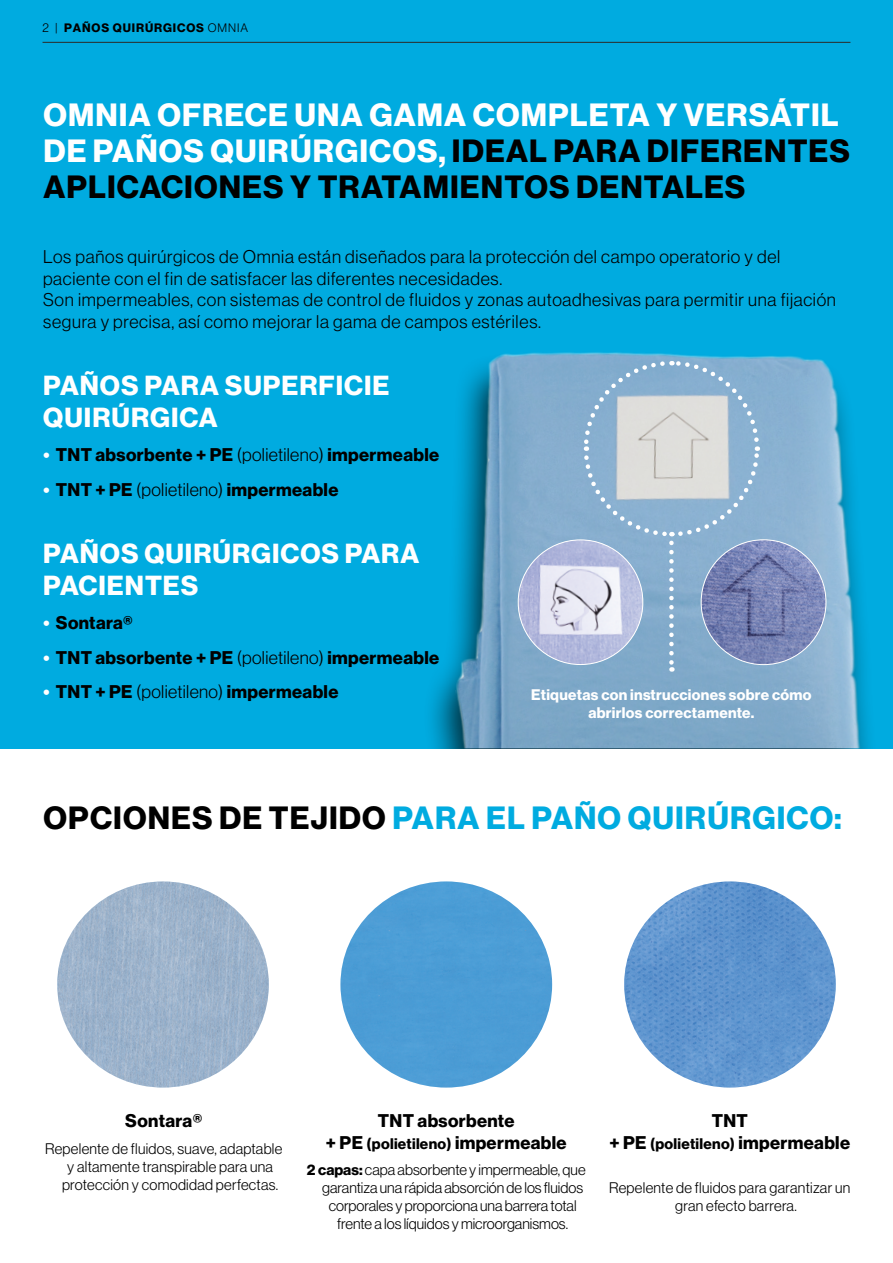
<style>
.page{position:relative;width:893px;height:1263px;background:#fff}
.page>*{position:absolute;margin:0;border:0;box-sizing:border-box;transform-origin:0 0}
.t1{font:31.5px/36px "N Haas Grotesk DS Pro 75 Bd";letter-spacing:.035em;color:#fff}
.t2{font:31.5px "N Haas Grotesk DS Pro 75 Bd";letter-spacing:.035em;color:#00abe0}
.t3{font:27px/32.4px "N Haas Grotesk DS Pro 75 Bd";letter-spacing:.035em;color:#fff}
.t4{font:18px/21.6px "N Haas Grotesk DS Pro 45 Lt";letter-spacing:.04em;color:#000}
.t5{font:18px/21.6px "N Haas Grotesk DS Pro 75 Bd";letter-spacing:.02em;color:#000;text-align:center}
.t6{font:15px "N Haas Grotesk DS Pro 45 Lt";color:#000}
.t7{font:15px/18px "N Haas Grotesk DS Pro 45 Lt";letter-spacing:.02em;color:#000}
.t8{font:15px/18px "N Haas Grotesk DS Pro 75 Bd";letter-spacing:.02em;color:#fff;text-align:center}
.t9{font:12px "N Haas Grotesk DS Pro 75 Bd";letter-spacing:.075em;color:#000}
.s1{font-family:"N Haas Grotesk DS Pro 45 Lt"}
.s2{color:#000}
.s3{color:#fff}
.s4{font-size:15px}
.s5{font-family:"N Haas Grotesk DS Pro 75 Bd"}
</style>
<div class="page">
<div style="left:0;top:0;width:893px;height:748px;background:#00abe0"></div>
<img style="left:444px;top:352px;width:424px;height:396px">
<img style="left:57px;top:881px;width:212px;height:206px">
<img style="left:624px;top:881px;width:212px;height:206px">
<img style="left:340px;top:881px;width:212px;height:206px">
<img style="left:701px;top:540px;width:125px;height:125px;border-radius:62px">
<img style="left:518px;top:540px;width:125px;height:124px;border-radius:62px">
<svg style="left:581px;top:359px;width:180px;height:313px;background:#a0b8d1"></svg>
<hr style="left:43px;top:42px;width:807px;height:1px;background:#2c2a27">
<p class="t9" style="left:43px;top:21px;width:207px"><span class="s1">2 |</span> PAÑOS QUIRÚRGICOS <span class="s1">OMNIA</span></p>
<h1 class="t1" style="left:43px;top:98px;width:808px">OMNIA OFRECE UNA GAMA COMPLETA Y VERSÁTIL<br>DE PAÑOS QUIRÚRGICOS, <span class="s2">IDEAL PARA DIFERENTES<br>APLICACIONES Y TRATAMIENTOS DENTALES</span></h1>
<p class="t4" style="left:43px;top:246px;width:794px">Los paños quirúrgicos de Omnia están diseñados para la protección del campo operatorio y del paciente con el fin de satisfacer las diferentes necesidades.<br>Son impermeables, con sistemas de control de fluidos y zonas autoadhesivas para permitir una fijación segura y precisa, así como mejorar la gama de campos estériles.</p>
<h2 class="t3" style="left:43px;top:369px;width:348px">PAÑOS PARA SUPERFICIE<br>QUIRÚRGICA</h2>
<p class="t5" style="left:43px;top:445px;width:398px"><span class="s3">•</span> TNT absorbente + PE <span class="s1">(polietileno)</span> impermeable</p>
<p class="t5" style="left:43px;top:479px;width:297px"><span class="s3">•</span> TNT + PE <span class="s1">(polietileno)</span> impermeable</p>
<h2 class="t3" style="left:43px;top:537px;width:378px">PAÑOS QUIRÚRGICOS PARA<br>PACIENTES</h2>
<p class="t5" style="left:43px;top:613px;width:91px"><span class="s3">•</span> Sontara®</p>
<p class="t5" style="left:43px;top:647px;width:398px"><span class="s3">•</span> TNT absorbente + PE <span class="s1">(polietileno)</span> impermeable</p>
<p class="t5" style="left:43px;top:681px;width:297px"><span class="s3">•</span> TNT + PE <span class="s1">(polietileno)</span> impermeable</p>
<p class="t8" style="left:531px;top:686px;width:282px">Etiquetas con instrucciones sobre cómo abrirlos correctamente.</p>
<h1 class="t2" style="left:43px;top:800px;width:800px"><span class="s2">OPCIONES DE TEJIDO</span> PARA EL PAÑO QUIRÚRGICO:</h1>
<p class="t5" style="left:125px;top:1110px;width:78px">Sontara®</p>
<p class="t7" style="left:45px;top:1139px;width:239px">Repelente de fluidos, suave, adaptable</p>
<p class="t7" style="left:67px;top:1157px;width:207px">y altamente transpirable para una</p>
<p class="t7" style="left:62px;top:1175px;width:218px">protección y comodidad perfectas.</p>
<p class="t5" style="left:326px;top:1110px;width:242px">TNT absorbente<br>+ PE <span class="s4">(polietileno)</span> impermeable</p>
<p class="t6" style="left:307px;top:1161px;width:280px"><span class="s5">2 capas:</span> capa absorbente y impermeable, que</p>
<p class="t6" style="left:322px;top:1179px;width:262px">garantiza una rápida absorción de los fluidos</p>
<p class="t6" style="left:329px;top:1197px;width:249px">corporales y proporciona una barrera total</p>
<p class="t6" style="left:337px;top:1215px;width:232px">frente a los líquidos y microorganismos.</p>
<p class="t5" style="left:609px;top:1110px;width:242px">TNT<br>+ PE <span class="s4">(polietileno)</span> impermeable</p>
<p class="t7" style="left:675px;top:1179px;width:177px;text-indent:-66px">Repelente de fluidos para garantizar un gran efecto barrera.</p>
</div>
